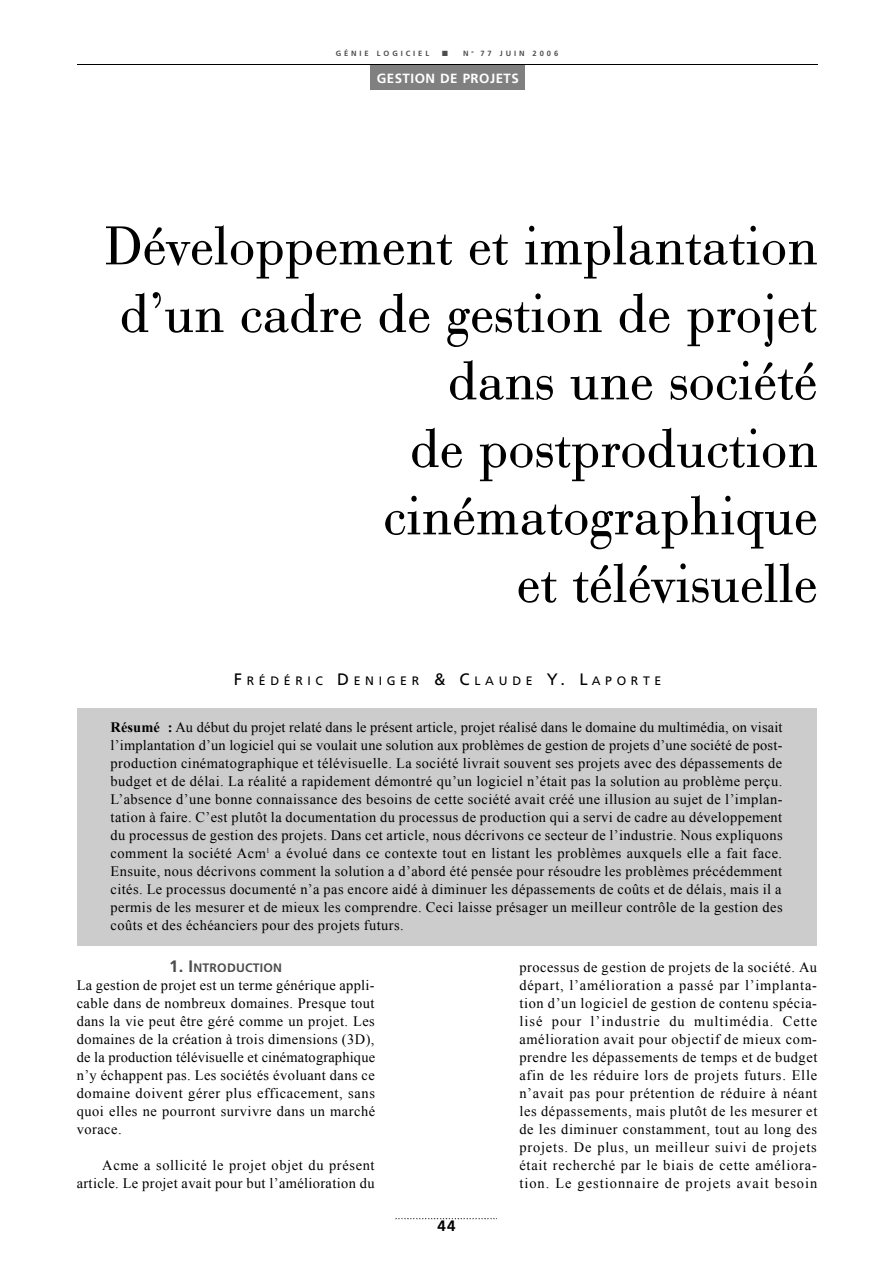
<style>
.page{position:relative;width:893px;height:1263px;background:#fff}
.page>*{position:absolute;margin:0;border:0;box-sizing:border-box;transform-origin:0 0}
.t1{font:56.85px/67.5px "Bodoni DTC";color:#000;text-align:right;scale:.9 1}
.t2{font:700 15.15px "Frutiger";color:#000}
.t3{font:14.4px/18px "Times New Roman";letter-spacing:.035em;color:#000;text-align:justify}
.t4{font:700 13.35px "Frutiger";letter-spacing:.035em;color:#fff}
.t5{font:12.3px "Frutiger";letter-spacing:.38em;color:#000}
.t6{font:700 12.3px "Frutiger";letter-spacing:.02em;color:#4c4c4c}
.t7{font:700 7.5px "Frutiger";letter-spacing:.385em;color:#4c4c4c}
.s1{font-size:16.5px}
.s2{font-weight:700}
</style>
<div class="page">
<div style="left:370px;top:64px;width:155px;height:26px;background:#808080"></div>
<hr style="left:77px;top:64px;width:740px;height:1px;background:#000">
<svg style="left:395px;top:1218px;width:102px;height:1px"></svg>
<div style="left:77px;top:708px;width:739px;height:238px;background:#ccc"></div>
<p class="t7" style="left:336px;top:49px;width:95px">GÉNIE LOGICIEL</p>
<p class="t7" style="left:442px;top:49px;width:117px">■ N <sup>o</sup> 77 JUIN 2006</p>
<p class="t4" style="left:377px;top:70px;width:144px">GESTION DE PROJETS</p>
<h1 class="t1" style="left:104px;top:212px;width:794px">Développement et implantation d’un cadre de gestion de projet dans une société<br>de postproduction cinématographique<br>et télévisuelle</h1>
<p class="t5" style="left:234px;top:674px;width:429px"><span class="s1">F</span>RÉDÉRIC <span class="s1">D</span>ENIGER <span class="s1">&amp; C</span>LAUDE <span class="s1">Y. L</span>APORTE</p>
<p class="t3" style="left:111px;top:718px;width:673px"><span class="s2">Résumé :</span> Au début du projet relaté dans le présent article, projet réalisé dans le domaine du multimédia, on visait l’implantation d’un logiciel qui se voulait une solution aux problèmes de gestion de projets d’une société de post&shy;production cinématographique et télévisuelle. La société livrait souvent ses projets avec des dépassements de budget et de délai. La réalité a rapidement démontré qu’un logiciel n’était pas la solution au problème perçu.<br>L’absence d’une bonne connaissance des besoins de cette société avait créé une illusion au sujet de l’implan&shy;tation à faire. C’est plutôt la documentation du processus de production qui a servi de cadre au développement du processus de gestion des projets. Dans cet article, nous décrivons ce secteur de l’industrie. Nous expliquons comment la société Acm<sup>1</sup> a évolué dans ce contexte tout en listant les problèmes auxquels elle a fait face.<br>Ensuite, nous décrivons comment la solution a d’abord été pensée pour résoudre les problèmes précédemment cités. Le processus documenté n’a pas encore aidé à diminuer les dépassements de coûts et de délais, mais il a permis de les mesurer et de mieux les comprendre. Ceci laisse présager un meilleur contrôle de la gestion des coûts et des échéanciers pour des projets futurs.</p>
<p class="t6" style="left:169px;top:961px;width:114px"><span class="s1">1. I</span>NTRODUCTION</p>
<p class="t3" style="left:77px;top:977px;width:300px">La gestion de projet est un terme générique appli&shy;cable dans de nombreux domaines. Presque tout dans la vie peut être géré comme un projet. Les domaines de la création à trois dimensions (3D), de la production télévisuelle et cinématographique n’y échappent pas. Les sociétés évoluant dans ce domaine doivent gérer plus efficacement, sans quoi elles ne pourront survivre dans un marché vorace.</p>
<p class="t3" style="left:77px;top:1157px;width:299px;text-align:right">Acme a sollicité le projet objet du présent article. Le projet avait pour but l’amélioration du</p>
<p class="t2" style="left:437px;top:1216px;width:19px">44</p>
<p class="t3" style="left:519px;top:959px;width:299px">processus de gestion de projets de la société. Au départ, l’amélioration a passé par l’implanta&shy;tion d’un logiciel de gestion de contenu spécia&shy;lisé pour l’industrie du multimédia. Cette amélioration avait pour objectif de mieux com&shy;prendre les dépassements de temps et de budget afin de les réduire lors de projets futurs. Elle n’avait pas pour prétention de réduire à néant les dépassements, mais plutôt de les mesurer et de les diminuer constamment, tout au long des projets. De plus, un meilleur suivi de projets était recherché par le biais de cette améliora&shy;tion. Le gestionnaire de projets avait besoin</p>
</div>
